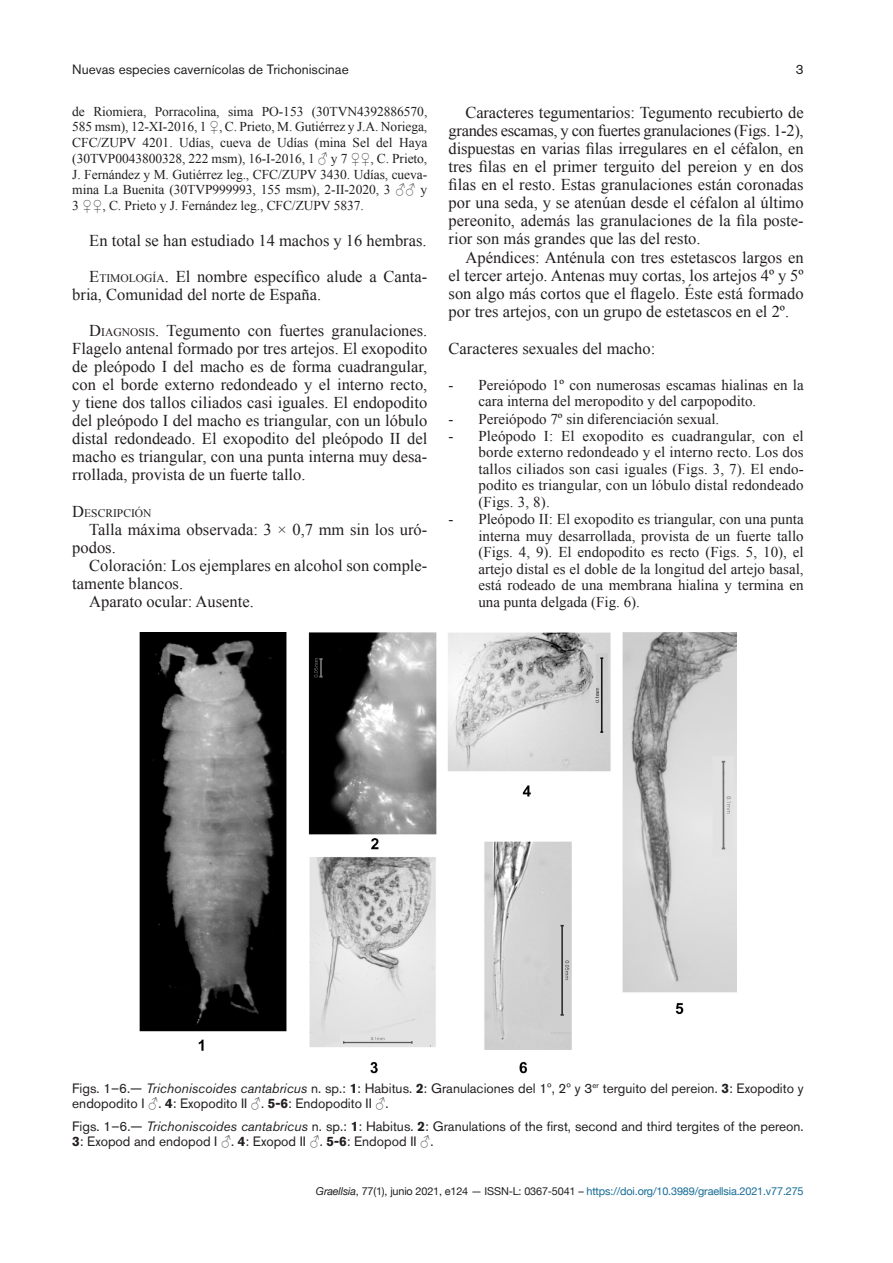
<style>
.page{position:relative;width:893px;height:1263px;background:#fff}
.page>*{position:absolute;margin:0;border:0;box-sizing:border-box;transform-origin:0 0}
.t1{font:16.5px/18px "Times New Roman";color:#231f20;text-align:justify}
.t2{font:15px/16.5px "Times New Roman";color:#231f20;text-align:justify}
.t3{font:13.5px/15px "Akzidenz Grotesk BQ";color:#231f20}
.t4{font:13.5px/15.8px "Times New Roman";letter-spacing:-.005em;color:#231f20;text-align:justify}
.t5{font:11.55px "Times New Roman";color:#231f20}
.t6{font:10.8px "Helvetica Neue";letter-spacing:-.015em;color:#176b96}
.s1{font-style:inherit}
.s2{font-size:11.55px}
.s3{font-size:16.5px}
.s4{font-style:italic}
.s5{font-weight:700}
.s6{font-family:"Times New Roman"}
.s7{font-style:italic;color:#231f20}
.s8{color:#231f20}
</style>
<div class="page">
<img style="left:139px;top:632px;width:598px;height:442px">
<p class="t3" style="left:72px;top:62px;width:278px">Nuevas especies cavernícolas de Trichoniscinae</p>
<p class="t3" style="left:796px;top:62px;width:9px">3</p>
<p class="t4" style="left:72px;top:103px;width:357px">de Riomiera, Porracolina, sima PO-153 (30TVN4392886570, 585 msm), 12-XI-2016, 1 ♀, C. Prieto, M. Gutiérrez y J.A. Noriega, CFC/ZUPV 4201. Udías, cueva de Udías (mina Sel del Haya (30TVP0043800328, 222 msm), 16-I-2016, 1 ♂ y 7 ♀♀, C. Prieto, J. Fernández y M. Gutiérrez leg., CFC/ZUPV 3430. Udías, cueva&shy;mina La Buenita (30TVP999993, 155 msm), 2-II-2020, 3 ♂♂ y 3 ♀♀, C. Prieto y J. Fernández leg., CFC/ZUPV 5837.</p>
<p class="t1" style="left:89px;top:222px;width:340px;line-height:36.2px">En total se han estudiado 14 machos y 16 hembras.<br><span class="s1">E</span><span class="s2">TIMOLOGÍA</span><span class="s1">.</span> El nombre específico alude a Canta-</p>
<p class="t1" style="left:89px;top:276px;width:340px;line-height:36.2px;text-indent:-17px">bria, Comunidad del norte de España.<br><span class="s1">D</span><span class="s2">IAGNOSIS</span><span class="s1">.</span> Tegumento con fuertes granulaciones.</p>
<p class="t1" style="left:72px;top:340px;width:357px">Flagelo antenal formado por tres artejos. El exopodito de pleópodo I del macho es de forma cuadrangular, con el borde externo redondeado y el interno recto, y tiene dos tallos ciliados casi iguales. El endopodito del pleópodo I del macho es triangular, con un lóbulo distal redondeado. El exopodito del pleópodo II del macho es triangular, con una punta interna muy desa&shy;rrollada, provista de un fuerte tallo.</p>
<p class="t5" style="left:72px;top:505px;width:81px"><span class="s3">D</span>ESCRIPCIÓN</p>
<p class="t1" style="left:72px;top:520px;width:357px;text-indent:17px">Talla máxima observada: 3 × 0,7 mm sin los uró&shy;podos.</p>
<p class="t1" style="left:89px;top:556px;width:340px">Coloración: Los ejemplares en alcohol son comple-</p>
<p class="t1" style="left:72px;top:574px;width:112px">tamente blancos.</p>
<p class="t1" style="left:89px;top:592px;width:166px">Aparato ocular: Ausente.</p>
<p class="t1" style="left:449px;top:103px;width:357px;text-indent:17px">Caracteres tegumentarios: Tegumento recubierto de grandes escamas, y con fuertes granulaciones (Figs. 1-2), dispuestas en varias filas irregulares en el céfalon, en tres filas en el primer terguito del pereion y en dos filas en el resto. Estas granulaciones están coronadas por una seda, y se atenúan desde el céfalon al último pereonito, además las granulaciones de la fila poste&shy;rior son más grandes que las del resto.</p>
<p class="t1" style="left:449px;top:248px;width:357px;text-indent:17px">Apéndices: Anténula con tres estetascos largos en el tercer artejo. Antenas muy cortas, los artejos 4º y 5º son algo más cortos que el flagelo. Éste está formado por tres artejos, con un grupo de estetascos en el 2º.</p>
<p class="t1" style="left:449px;top:339px;width:208px">Caracteres sexuales del macho:</p>
<p class="t2" style="left:478px;top:376px;width:327px;text-indent:-30px">- Pereiópodo 1º con numerosas escamas hialinas en la cara interna del meropodito y del carpopodito.</p>
<p class="t2" style="left:449px;top:410px;width:272px">- Pereiópodo 7º sin diferenciación sexual.</p>
<p class="t2" style="left:478px;top:427px;width:327px;text-indent:-30px">- Pleópodo I: El exopodito es cuadrangular, con el borde externo redondeado y el interno recto. Los dos tallos ciliados son casi iguales (Figs. 3, 7). El endo&shy;podito es triangular, con un lóbulo distal redondeado (Figs. 3, 8).</p>
<p class="t2" style="left:478px;top:511px;width:327px;text-indent:-30px">- Pleópodo II: El exopodito es triangular, con una punta interna muy desarrollada, provista de un fuerte tallo (Figs. 4, 9). El endopodito es recto (Figs. 5, 10), el artejo distal es el doble de la longitud del artejo basal, está rodeado de una membrana hialina y termina en una punta delgada (Fig. 6).</p>
<p class="t3" style="left:72px;top:1080px;width:733px">Figs. 1–6.— <span class="s4">Trichoniscoides cantabricus</span> n. sp.: <span class="s5">1</span>: Habitus. <span class="s5">2</span>: Granulaciones del 1º, 2º y 3<sup>er</sup> terguito del pereion. <span class="s5">3</span>: Exopodito y endopodito I <span class="s6">♂</span>. <span class="s5">4</span>: Exopodito II <span class="s6">♂</span>. <span class="s5">5-6</span>: Endopodito II <span class="s6">♂</span>.</p>
<p class="t3" style="left:72px;top:1119px;width:733px">Figs. 1–6.— <span class="s4">Trichoniscoides cantabricus</span> n. sp.: <span class="s5">1</span>: Habitus. <span class="s5">2</span>: Granulations of the first, second and third tergites of the pereon.<br><span class="s5">3</span>: Exopod and endopod I <span class="s6">♂</span>. <span class="s5">4</span>: Exopod II <span class="s6">♂</span>. <span class="s5">5-6</span>: Endopod II <span class="s6">♂</span>.</p>
<p class="t6" style="left:316px;top:1181px;width:489px"><span class="s7">Graellsia</span><span class="s8">, 77(1), junio 2021, e124 — ISSN-L: 0367-5041 –</span> https://doi.org/10.3989/graellsia.2021.v77.275</p>
</div>
